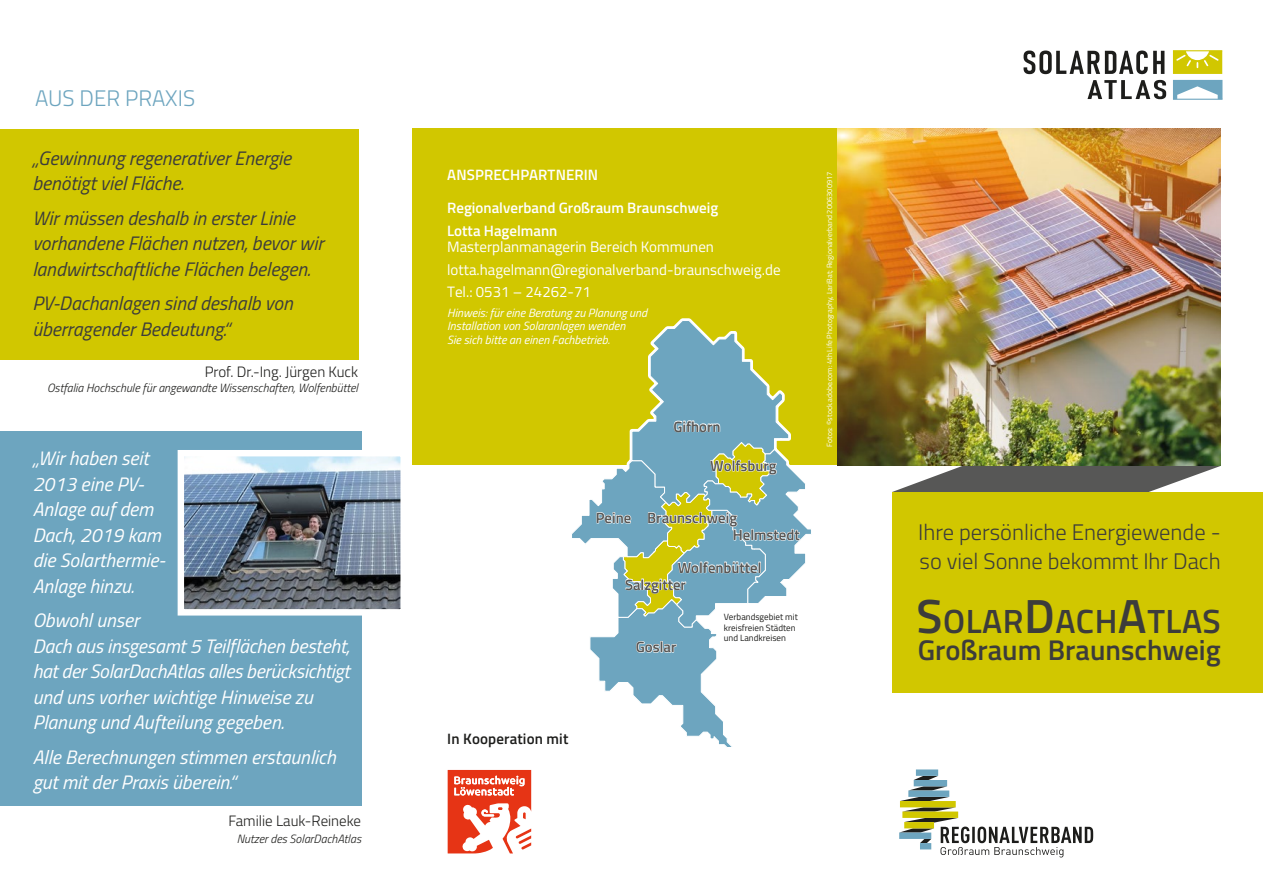
<style>
.page{position:relative;width:1263px;height:893px;background:#fff}
.page>*{position:absolute;margin:0;border:0;box-sizing:border-box;transform-origin:0 0}
.t1{font:600 33.6px "Titillium";letter-spacing:.015em;color:#3c3c3b}
.t2{font:600 28.5px "Titillium";color:#3c3c3b}
.t3{font:300 22.5px "Titillium";color:#3c3c3b}
.t4{font:300 22.5px "Titillium";color:#6da5bf}
.t5{font:italic 19.5px/25.5px "Titillium";color:#fff}
.t6{font:italic 19.5px/25.5px "Titillium";color:#3c3c3b}
.t7{font:15px/22.5px "Titillium";color:#fff}
.t8{font:600 15px/22.5px "Titillium";color:#fff}
.t9{font:300 15px "Titillium";color:#1d1d1b}
.t10{font:600 15px "Titillium";letter-spacing:.01em;color:#1d1d1b}
.t11{font:600 14.85px/32.7px "Titillium";color:#575756}
.t12{font:italic 12px/13.5px "Titillium";color:#fff}
.t13{font:italic 300 12px "Titillium";color:#1d1d1b}
.t14{font:9px/10.5px "Titillium";color:#1d1d1b}
.t15{font:7.5px "Titillium";color:#fff}
.s1{font-size:48px}
</style>
<div class="page">
<div style="left:892px;top:492px;width:371px;height:201px;background:#d1c700"></div>
<div style="left:412px;top:129px;width:426px;height:336px;background:#d1c700"></div>
<div style="left:0;top:431px;width:361px;height:375px;background:#6da5bf"></div>
<div style="left:0;top:129px;width:358px;height:230px;background:#d1c700"></div>
<svg style="left:892px;top:466px;width:328px;height:26px"></svg>
<img style="left:838px;top:129px;width:383px;height:337px">
<svg style="left:899px;top:769px;width:194px;height:88px"></svg>
<svg style="left:448px;top:770px;width:84px;height:84px"></svg>
<img style="left:185px;top:457px;width:215px;height:152px">
<div style="left:178px;top:450px;width:229px;height:166px;border:6px solid #fff"></div>
<svg style="left:572px;top:320px;width:239px;height:427px"></svg>
<svg style="left:1023px;top:51px;width:141px;height:23px"></svg>
<svg style="left:1087px;top:80px;width:79px;height:19px"></svg>
<svg style="left:1173px;top:80px;width:49px;height:19px"></svg>
<svg style="left:1173px;top:51px;width:49px;height:23px"></svg>
<hr style="left:1173px;top:50px;width:49px;height:1px;background:#d1c700">
<hr style="left:1173px;top:99px;width:49px;height:1px;background:#6da5bf">
<p class="t4" style="left:35px;top:82px;width:162px">AUS DER PRAXIS</p>
<p class="t6" style="left:32px;top:144px;width:260px">„Gewinnung regenerativer Energie benötigt viel Fläche.</p>
<p class="t6" style="left:32px;top:204px;width:293px">Wir müssen deshalb in erster Linie vorhandene Flächen nutzen, bevor wir landwirtschaftliche Flächen belegen.</p>
<p class="t6" style="left:32px;top:290px;width:262px">PV-Dachanlagen sind deshalb von überragender Bedeutung.“</p>
<p class="t9" style="left:205px;top:361px;width:155px">Prof. Dr.-Ing. Jürgen Kuck</p>
<p class="t13" style="left:47px;top:379px;width:313px">Ostfalia Hochschule für angewandte Wissenschaften, Wolfenbüttel</p>
<p class="t5" style="left:33px;top:444px;width:134px">„Wir haben seit<br>2013 eine PV-<br>Anlage auf dem<br>Dach, 2019 kam die Solarthermie-<br>Anlage hinzu.</p>
<p class="t5" style="left:33px;top:606px;width:319px">Obwohl unser<br>Dach aus insgesamt 5 Teilflächen besteht, hat der SolarDachAtlas alles berücksichtigt und uns vorher wichtige Hinweise zu Planung und Aufteilung gegeben.</p>
<p class="t5" style="left:33px;top:743px;width:305px">Alle Berechnungen stimmen erstaunlich gut mit der Praxis überein.“</p>
<p class="t9" style="left:229px;top:810px;width:134px">Familie Lauk-Reineke</p>
<p class="t13" style="left:237px;top:830px;width:126px">Nutzer des SolarDachAtlas</p>
<p class="t8" style="left:447px;top:163px;width:152px">ANSPRECHPARTNERIN</p>
<p class="t8" style="left:447px;top:196px;width:273px">Regionalverband Großraum Braunschweig<br>Lotta Hagelmann</p>
<p class="t7" style="left:447px;top:235px;width:335px">Masterplanmanagerin Bereich Kommunen lotta.hagelmann@regionalverband-braunschweig.de<br>Tel.: 0531 – 24262-71</p>
<p class="t12" style="left:447px;top:305px;width:202px">Hinweis: für eine Beratung zu Planung und<br>Installation von Solaranlagen wenden<br>Sie sich bitte an einen Fachbetrieb.</p>
<p class="t11" style="left:673px;top:409px;width:49px">Gifhorn</p>
<p class="t11" style="left:596px;top:501px;width:37px">Peine</p>
<p class="t11" style="left:710px;top:449px;width:68px">Wolfsburg</p>
<p class="t11" style="left:647px;top:501px;width:91px">Braunschweig</p>
<p class="t11" style="left:678px;top:518px;width:123px;text-indent:55px">Helmstedt<br>Wolfenbüttel</p>
<p class="t11" style="left:625px;top:567px;width:62px">Salzgitter</p>
<p class="t11" style="left:636px;top:630px;width:42px">Goslar</p>
<p class="t14" style="left:724px;top:611px;width:76px">Verbandsgebiet mit kreisfreien Städten und Landkreisen</p>
<p class="t15" style="left:824px;top:447px;width:277px;rotate:-90deg">Fotos: ©stock.adobe.com: 4th Life Photography, LariBat; Regionalverband 2006300917</p>
<p class="t10" style="left:447px;top:727px;width:123px">In Kooperation mit</p>
<p class="t3" style="left:918px;top:516px;width:304px">Ihre persönliche Energiewende -</p>
<p class="t3" style="left:920px;top:545px;width:303px">so viel Sonne bekommt Ihr Dach</p>
<h1 class="t1" style="left:916px;top:596px;width:306px"><span class="s1">S</span>OLAR<span class="s1">D</span>ACH<span class="s1">A</span>TLAS</h1>
<h2 class="t2" style="left:918px;top:628px;width:304px">Großraum Braunschweig</h2>
</div>
